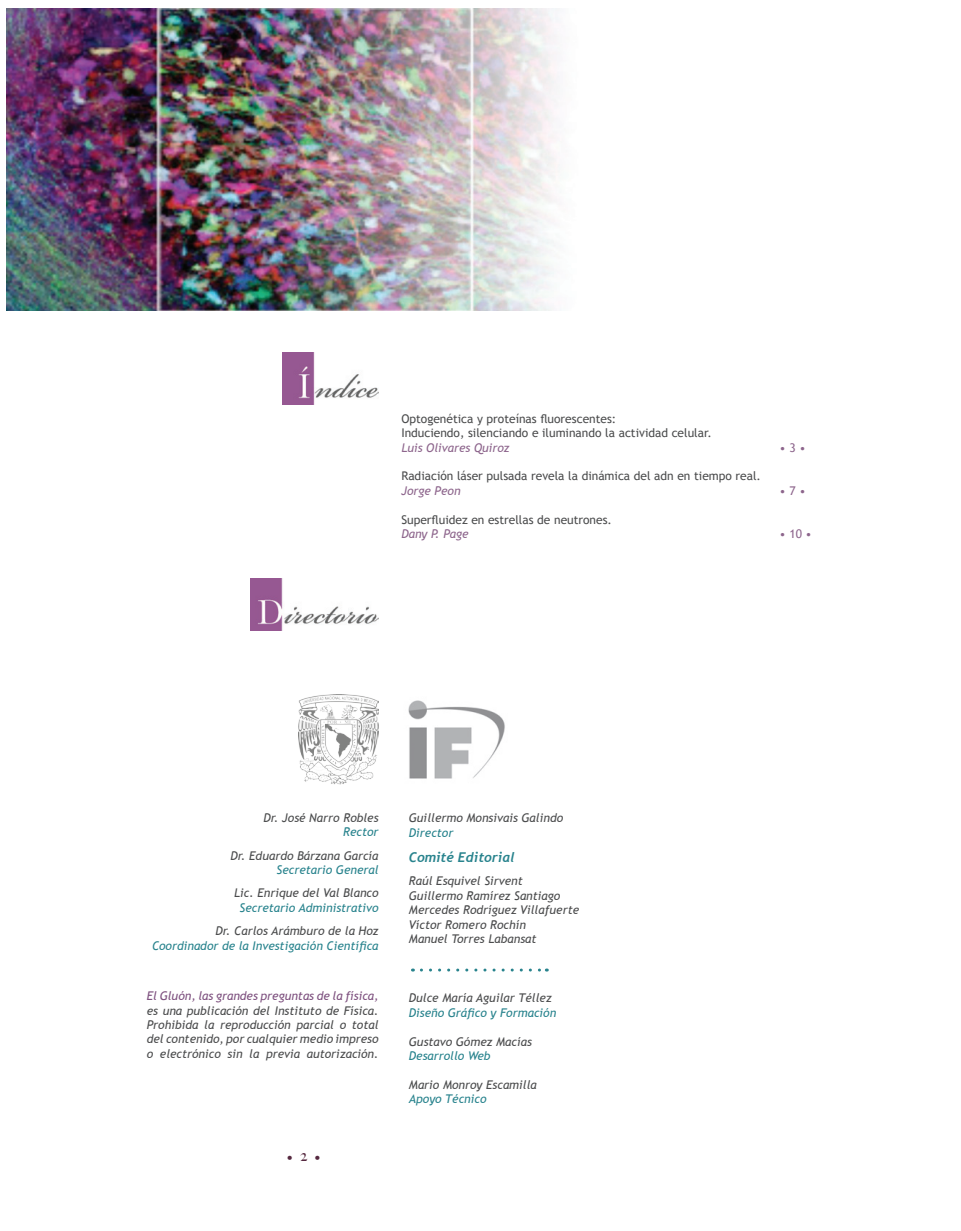
<style>
.page{position:relative;width:961px;height:1231px;background:#fff}
.page>*{position:absolute;margin:0;border:0;box-sizing:border-box;transform-origin:0 0}
.t1{font:italic 700 13.5px "Trebuchet";color:#28838d}
.t2{font:italic 12px/14.4px "Trebuchet MS";color:#4b4c4d}
.t3{font:12px/14.4px "Trebuchet MS";color:#4b4c4d}
.t4{font:italic 12px "Trebuchet MS";color:#28838d}
.t5{font:italic 12px "Trebuchet MS";color:#7e517f}
.t6{font:italic 12px "Trebuchet MS";color:#8d658c}
.t7{font:12px "Trebuchet MS";color:#8d658c}
.t8{font:500 12px "Big Caslon";color:#562940}
.s1{font-size:16.5px}
</style>
<div class="page">
<img style="left:299px;top:694px;width:79px;height:90px">
<img style="left:408px;top:700px;width:97px;height:79px">
<img style="left:6px;top:8px;width:552px;height:302px">
<img style="left:250px;top:579px;width:128px;height:51px">
<img style="left:282px;top:352px;width:96px;height:52px">
<svg style="left:421px;top:968px;width:126px;height:3px"></svg>
<p class="t3" style="left:401px;top:411px;width:312px">Optogenética y proteínas fluorescentes:<br>Induciendo, silenciando e iluminando la actividad celular.</p>
<p class="t6" style="left:401px;top:440px;width:110px">Luis Olivares Quiroz</p>
<p class="t7" style="left:779px;top:440px;width:28px">•3•</p>
<p class="t3" style="left:401px;top:469px;width:361px">Radiación láser pulsada revela la dinámica del adn en tiempo real.</p>
<p class="t6" style="left:401px;top:483px;width:61px">Jorge Peon</p>
<p class="t7" style="left:779px;top:483px;width:28px">•7•</p>
<p class="t3" style="left:401px;top:512px;width:212px">Superfluidez en estrellas de neutrones.</p>
<p class="t6" style="left:401px;top:527px;width:69px">Dany P. Page</p>
<p class="t7" style="left:779px;top:527px;width:34px">•10•</p>
<p class="t2" style="left:263px;top:810px;width:117px">Dr. José Narro Robles</p>
<p class="t4" style="left:343px;top:825px;width:37px">Rector</p>
<p class="t2" style="left:230px;top:848px;width:150px">Dr. Eduardo Bárzana García</p>
<p class="t4" style="left:276px;top:862px;width:103px">Secretario General</p>
<p class="t2" style="left:234px;top:886px;width:146px">Lic. Enrique del Val Blanco</p>
<p class="t4" style="left:239px;top:900px;width:140px">Secretario Administrativo</p>
<p class="t2" style="left:215px;top:924px;width:165px">Dr. Carlos Arámburo de la Hoz</p>
<p class="t4" style="left:152px;top:938px;width:228px">Coordinador de la Investigación Científica</p>
<p class="t5" style="left:147px;top:989px;width:233px">El Gluón, las grandes preguntas de la física,</p>
<p class="t2" style="left:147px;top:1003px;width:233px;text-align:justify">es una publicación del Instituto de Física.<br>Prohibida la reproducción parcial o total del contenido, por cualquier medio impreso o electrónico sin la previa autorización.</p>
<p class="t8" style="left:286px;top:1149px;width:36px">• <span class="s1">2</span> •</p>
<p class="t2" style="left:409px;top:811px;width:156px">Guillermo Monsivais Galindo</p>
<p class="t4" style="left:409px;top:825px;width:46px">Director</p>
<p class="t1" style="left:409px;top:849px;width:107px">Comité Editorial</p>
<p class="t2" style="left:409px;top:874px;width:172px">Raúl Esquivel Sirvent<br>Guillermo Ramírez Santiago<br>Mercedes Rodríguez Villafuerte<br>Víctor Romero Rochín<br>Manuel Torres Labansat</p>
<p class="t2" style="left:409px;top:991px;width:144px">Dulce María Aguilar Téllez</p>
<p class="t4" style="left:409px;top:1005px;width:149px">Diseño Gráfico y Formación</p>
<p class="t2" style="left:409px;top:1034px;width:124px">Gustavo Gómez Macías</p>
<p class="t4" style="left:409px;top:1048px;width:83px">Desarrollo Web</p>
<p class="t2" style="left:409px;top:1077px;width:130px">Mario Monroy Escamilla</p>
<p class="t4" style="left:409px;top:1091px;width:79px">Apoyo Técnico</p>
</div>
